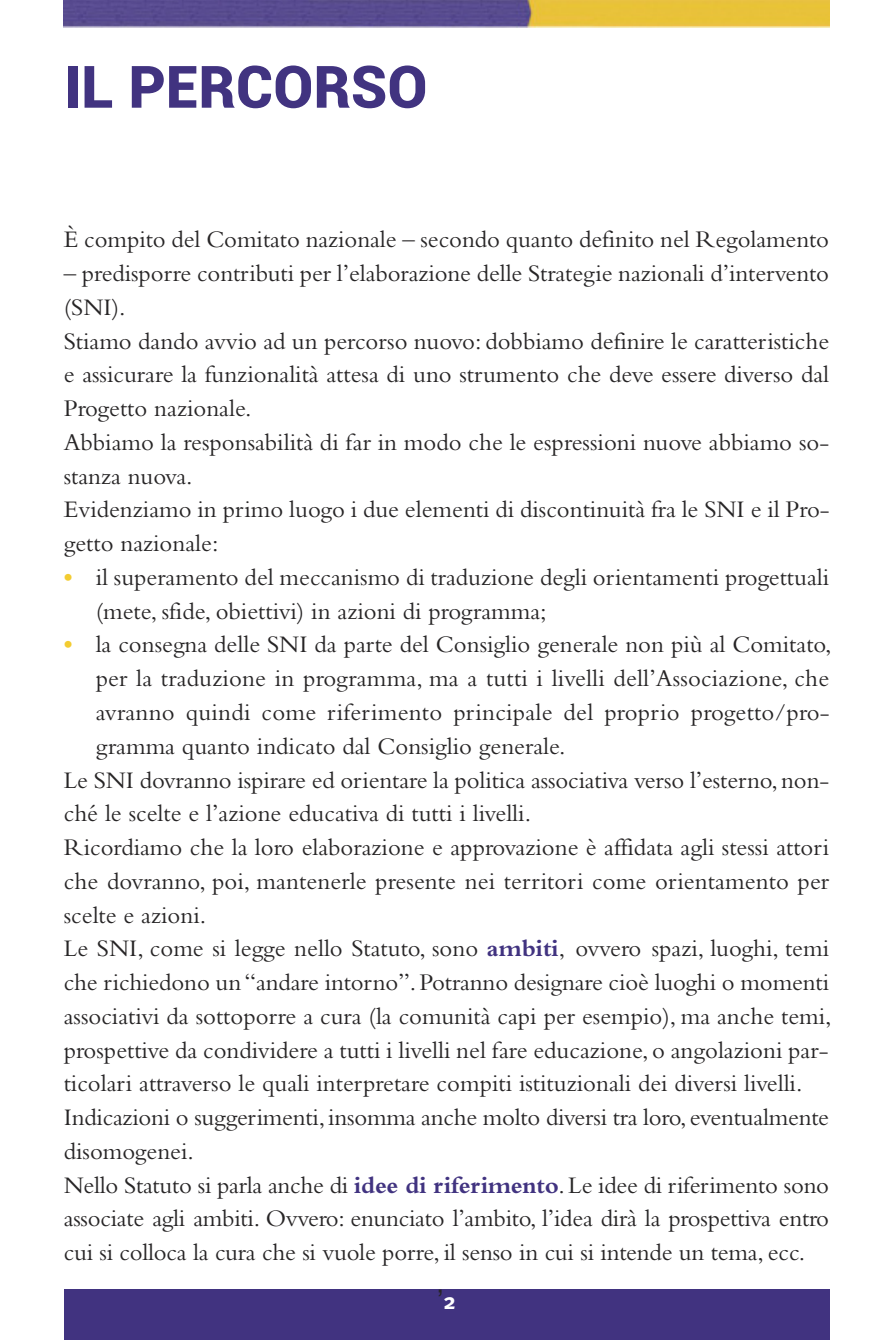
<style>
.page{position:relative;width:893px;height:1340px;background:#fff}
.page>*{position:absolute;margin:0;border:0;box-sizing:border-box;transform-origin:0 0}
.t1{font:900 58.5px "Roboto";color:#413380}
.t2{font:27px "Helvetica";color:#272526}
.t3{font:24.75px/33.8px "Bembo";color:#272526}
.s1{font-weight:700;color:#f3cc31}
.s2{font-weight:700;color:#413380}
.s3{font-family:"Meta";font-weight:700;font-size:22.5px;color:#fff}
</style>
<div class="page">
<img style="left:64px;top:0;width:765px;height:28px">
<div style="left:64px;top:1288px;width:765px;height:51px;background:#413380"></div>
<h1 class="t1" style="left:64px;top:53px;width:365px">IL PERCORSO</h1>
<p class="t3" style="left:64px;top:225px;width:767px">È compito del Comitato nazionale – secondo quanto definito nel Regolamento</p>
<p class="t3" style="left:64px;top:259px;width:767px">– predisporre contributi per l’elaborazione delle Strategie nazionali d’intervento (SNI).<br>Stiamo dando avvio ad un percorso nuovo: dobbiamo definire le caratteristiche e assicurare la funzionalità attesa di uno strumento che deve essere diverso dal Progetto nazionale.<br>Abbiamo la responsabilità di far in modo che le espressioni nuove abbiamo so&shy;stanza nuova.<br>Evidenziamo in primo luogo i due elementi di discontinuità fra le SNI e il Pro&shy;getto nazionale:</p>
<p class="t3" style="left:96px;top:562px;width:735px;text-indent:-32px"><span class="s1">•</span> il superamento del meccanismo di traduzione degli orientamenti progettuali (mete, sfide, obiettivi) in azioni di programma;</p>
<p class="t3" style="left:64px;top:630px;width:769px"><span class="s1">•</span> la consegna delle SNI da parte del Consiglio generale non più al Comitato,</p>
<p class="t3" style="left:96px;top:664px;width:735px">per la traduzione in programma, ma a tutti i livelli dell’Associazione, che</p>
<p class="t3" style="left:96px;top:697px;width:735px">avranno quindi come riferimento principale del proprio progetto/pro-</p>
<p class="t3" style="left:96px;top:731px;width:471px">gramma quanto indicato dal Consiglio generale.</p>
<p class="t3" style="left:64px;top:765px;width:767px">Le SNI dovranno ispirare ed orientare la politica associativa verso l’esterno, non-</p>
<p class="t3" style="left:64px;top:799px;width:469px">ché le scelte e l’azione educativa di tutti i livelli.</p>
<p class="t3" style="left:64px;top:832px;width:767px">Ricordiamo che la loro elaborazione e approvazione è affidata agli stessi attori</p>
<p class="t3" style="left:64px;top:866px;width:767px">che dovranno, poi, mantenerle presente nei territori come orientamento per</p>
<p class="t3" style="left:64px;top:900px;width:144px">scelte e azioni.</p>
<p class="t3" style="left:64px;top:934px;width:767px">Le SNI, come si legge nello Statuto, sono <span class="s2">ambiti</span>, ovvero spazi, luoghi, temi</p>
<p class="t3" style="left:64px;top:967px;width:767px">che richiedono un “andare intorno”.Potranno designare cioè luoghi o momenti</p>
<p class="t3" style="left:64px;top:1001px;width:769px">associativi da sottoporre a cura (la comunità capi per esempio), ma anche temi,</p>
<p class="t3" style="left:64px;top:1035px;width:766px">prospettive da condividere a tutti i livelli nel fare educazione, o angolazioni par-</p>
<p class="t3" style="left:64px;top:1069px;width:740px">ticolari attraverso le quali interpretare compiti istituzionali dei diversi livelli.</p>
<p class="t3" style="left:64px;top:1102px;width:767px">Indicazioni o suggerimenti,insomma anche molto diversi tra loro, eventualmente</p>
<p class="t3" style="left:64px;top:1136px;width:132px">disomogenei.</p>
<p class="t3" style="left:64px;top:1170px;width:767px">Nello Statuto si parla anche di <span class="s2">idee di riferimento</span>.Le idee di riferimento sono</p>
<p class="t3" style="left:64px;top:1204px;width:767px">associate agli ambiti. Ovvero: enunciato l’ambito, l’idea dirà la prospettiva entro</p>
<p class="t3" style="left:64px;top:1237px;width:743px">cui si colloca la cura che si vuole porre, il senso in cui si intende un tema, ecc.</p>
<p class="t2" style="left:437px;top:1289px;width:20px">’<span class="s3">2</span></p>
</div>
